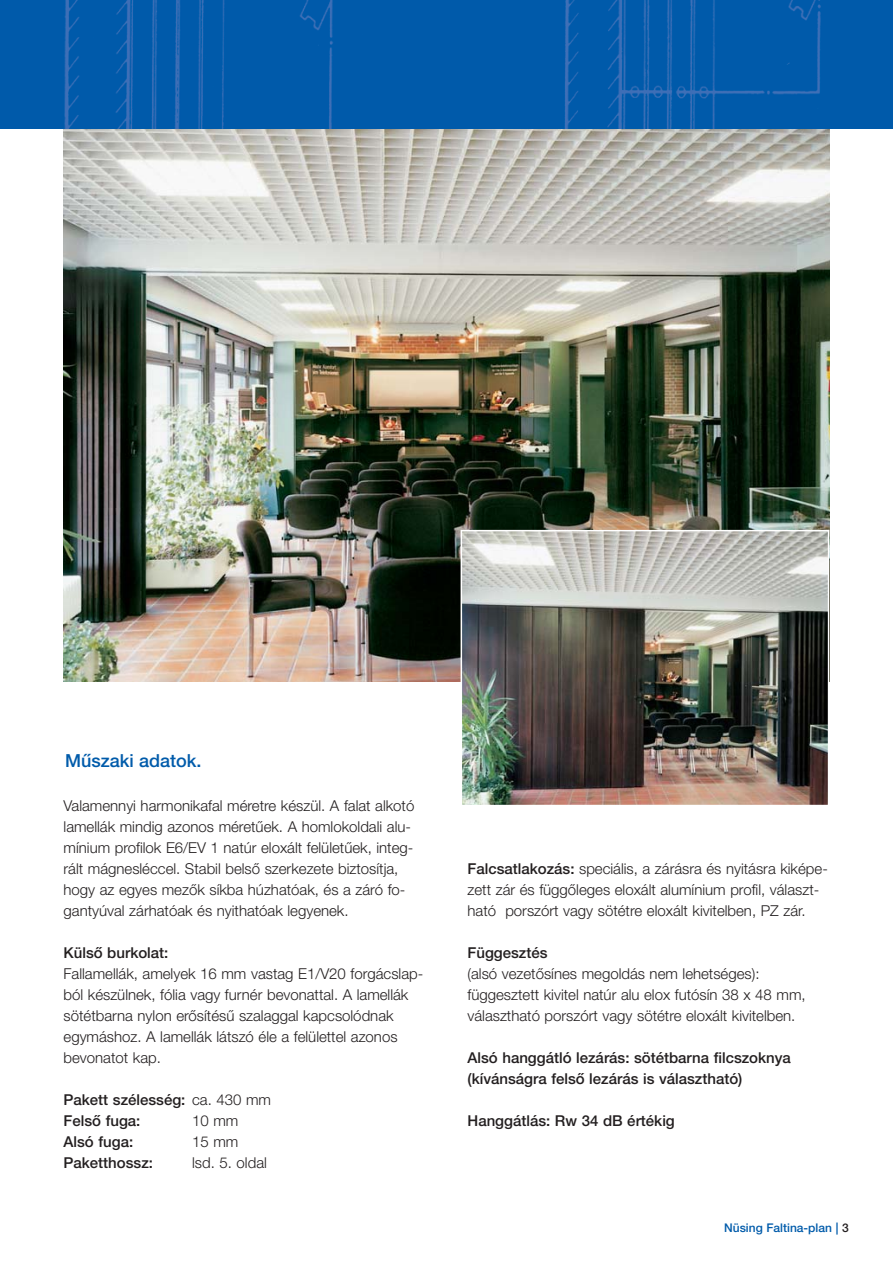
<style>
.page{position:relative;width:893px;height:1263px;background:#fff}
.page>*{position:absolute;margin:0;border:0;box-sizing:border-box;transform-origin:0 0}
.t1{font:500 18px "Helvetica Neue CE";color:#005baa}
.t2{font:300 15px/21px "Helvetica Neue CE";color:#231f20}
.t3{font:500 15px/21px "Helvetica Neue CE";color:#231f20}
.t4{font:500 12px "Helvetica Neue CE";color:#005baa}
.s1{font-weight:300}
.s2{font-weight:500}
.s3{color:#231f20}
</style>
<div class="page">
<img style="left:64px;top:128px;width:765px;height:553px">
<img style="left:464px;top:533px;width:362px;height:270px">
<div style="left:461px;top:530px;width:368px;height:276px;border:2px solid #fff"></div>
<img style="left:0;top:1px;width:893px;height:127px">
<p class="t1" style="left:65px;top:754px;width:138px">Műszaki adatok.</p>
<p class="t2" style="left:64px;top:796px;width:352px">Valamennyi harmonikafal méretre készül. A falat alkotó lamellák mindig azonos méretűek. A homlokoldali alu&shy;mínium profilok E6/EV 1 natúr eloxált felületűek, integ&shy;rált mágnesléccel. Stabil belső szerkezete biztosítja, hogy az egyes mezők síkba húzhatóak, és a záró fo&shy;gantyúval zárhatóak és nyithatóak legyenek.</p>
<p class="t3" style="left:64px;top:943px;width:106px">Külső burkolat:</p>
<p class="t2" style="left:64px;top:964px;width:361px">Fallamellák, amelyek 16 mm vastag E1/V20 forgácslap&shy;ból készülnek, fólia vagy furnér bevonattal. A lamellák sötétbarna nylon erősítésű szalaggal kapcsolódnak egymáshoz. A lamellák látszó éle a felülettel azonos bevonatot kap.</p>
<p class="t3" style="left:64px;top:1090px;width:209px">Pakett szélesség: <span class="s1">ca. 430 mm<br></span>Felső fuga:</p>
<p class="t2" style="left:192px;top:1111px;width:48px">10 mm</p>
<p class="t3" style="left:64px;top:1132px;width:71px">Alsó fuga:</p>
<p class="t2" style="left:192px;top:1132px;width:48px">15 mm</p>
<p class="t3" style="left:64px;top:1153px;width:91px">Paketthossz:</p>
<p class="t2" style="left:192px;top:1153px;width:76px">lsd. 5. oldal</p>
<p class="t2" style="left:468px;top:859px;width:362px"><span class="s2">Falcsatlakozás:</span> speciális, a zárásra és nyitásra kiképe&shy;zett zár és függőleges eloxált alumínium profil, választ&shy;ható porszórt vagy sötétre eloxált kivitelben, PZ zár.</p>
<p class="t3" style="left:468px;top:943px;width:82px">Függesztés</p>
<p class="t2" style="left:468px;top:964px;width:340px">(alsó vezetősínes megoldás nem lehetséges): függesztett kivitel natúr alu elox futósín 38 x 48 mm, választható porszórt vagy sötétre eloxált kivitelben.</p>
<p class="t3" style="left:468px;top:1048px;width:325px">Alsó hanggátló lezárás: sötétbarna filcszoknya (kívánságra felső lezárás is választható)</p>
<p class="t3" style="left:468px;top:1111px;width:209px">Hanggátlás: Rw 34 dB értékig</p>
<p class="t4" style="left:724px;top:1223px;width:126px">Nüsing Faltina-plan | <span class="s3">3</span></p>
</div>
